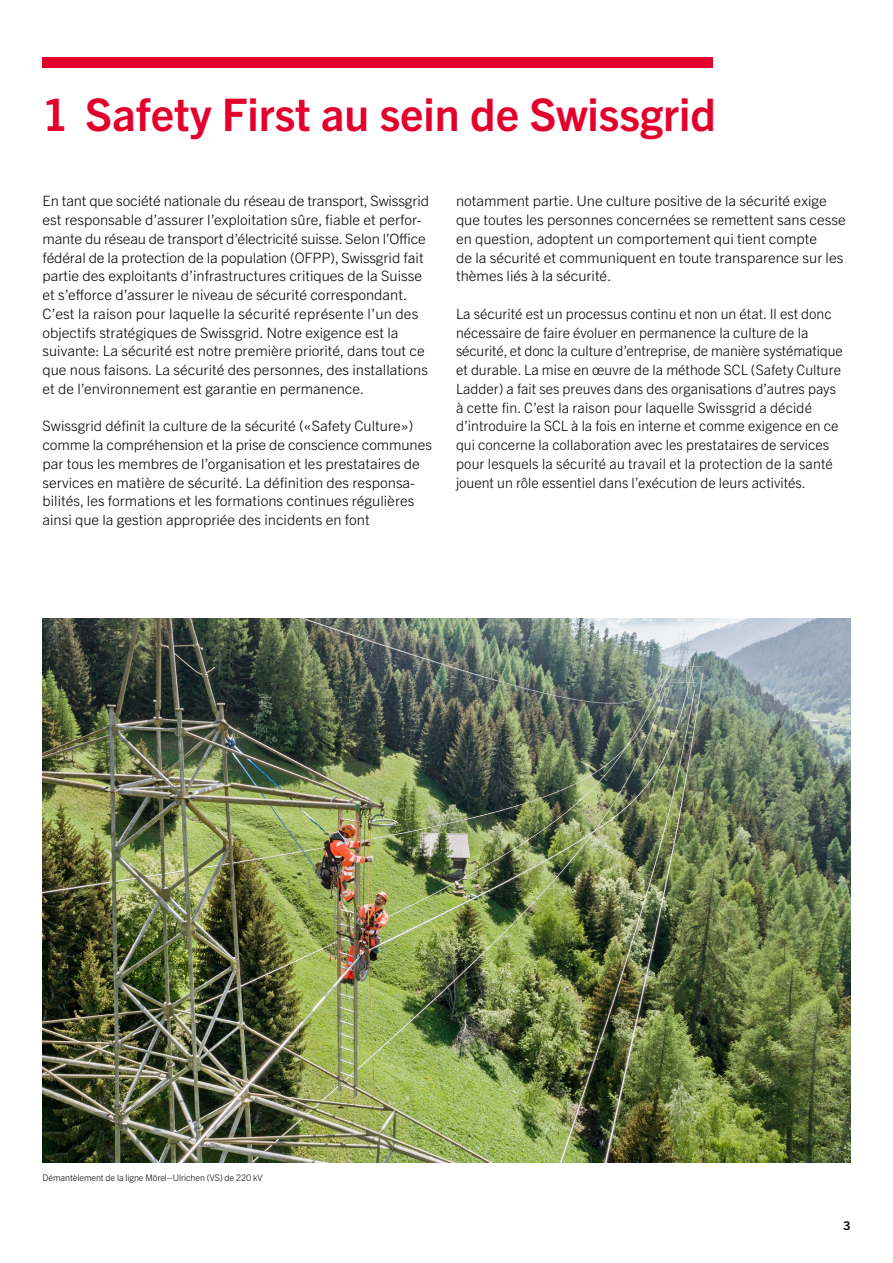
<style>
.page{position:relative;width:893px;height:1263px;background:#fff}
.page>*{position:absolute;margin:0;border:0;box-sizing:border-box;transform-origin:0 0}
.Trade_Bold_40_45pt{font:700 45px "Trade Gothic Next LT Pro";color:#e4002c}
.Trade_Light_9_5_12_5{font:300 14.25px/18.8px "Trade Gothic Next LT Pro";color:#000;scale:1.04 1}
.Trade_Light_9_5_12_5-2{font:300 14.25px/18.8px "Trade Gothic Next LT Pro";color:#000}
.t1{font:700 12px "Trade Gothic Next LT Pro";color:#000}
.Trade_Light_9_5_12_5-3{font:300 9px "Trade Gothic Next LT Pro";letter-spacing:-.01em;color:#000}
</style>
<div class="page">
<div style="left:43px;top:57px;width:670px;height:11px;background:#e4002c"></div>
<img style="left:43px;top:619px;width:807px;height:544px">
<p class="Trade_Bold_40_45pt" style="left:43px;top:84px;width:675px">1 Safety First au sein de Swissgrid</p>
<p class="Trade_Light_9_5_12_5" style="left:43px;top:191px;width:373px">En tant que société nationale du réseau de transport, Swissgrid est responsable d’assurer l’exploitation sûre, fiable et perfor&shy;mante du réseau de transport d’électricité suisse. Selon l’Office fédéral de la protection de la population (OFPP), Swissgrid fait partie des exploitants d’infrastructures critiques de la Suisse et s’efforce d’assurer le niveau de sécurité correspondant.<br>C’est la raison pour laquelle la sécurité représente l’un des objectifs stratégiques de Swissgrid. Notre exigence est la suivante: La sécurité est notre première priorité, dans tout ce que nous faisons. La sécurité des personnes, des installations et de l’environnement est garantie en permanence.</p>
<p class="Trade_Light_9_5_12_5" style="left:43px;top:416px;width:376px">Swissgrid définit la culture de la sécurité («Safety Culture») comme la compréhension et la prise de conscience communes par tous les membres de l’organisation et les prestataires de services en matière de sécurité. La définition des responsa&shy;bilités, les formations et les formations continues régulières ainsi que la gestion appropriée des incidents en font</p>
<p class="Trade_Light_9_5_12_5" style="left:456px;top:191px;width:376px">notamment partie. Une culture positive de la sécurité exige que toutes les personnes concernées se remettent sans cesse en question, adoptent un comportement qui tient compte<br>de la sécurité et communiquent en toute transparence sur les thèmes liés à la sécurité.</p>
<p class="Trade_Light_9_5_12_5-2" style="left:456px;top:303px;width:388px">La sécurité est un processus continu et non un état. Il est donc nécessaire de faire évoluer en permanence la culture de la sécurité, et donc la culture d’entreprise, de manière systématique et durable. La mise en œuvre de la méthode SCL (Safety Culture Ladder) a fait ses preuves dans des organisations d’autres pays à cette fin. C’est la raison pour laquelle Swissgrid a décidé d’introduire la SCL à la fois en interne et comme exigence en ce qui concerne la collaboration avec les prestataires de services pour lesquels la sécurité au travail et la protection de la santé jouent un rôle essentiel dans l’exécution de leurs activités.</p>
<p class="Trade_Light_9_5_12_5-3" style="left:43px;top:1172px;width:221px">Démantèlement de la ligne Mörel–Ulrichen (VS) de 220 kV</p>
<p class="t1" style="left:844px;top:1217px;width:8px">3</p>
</div>
